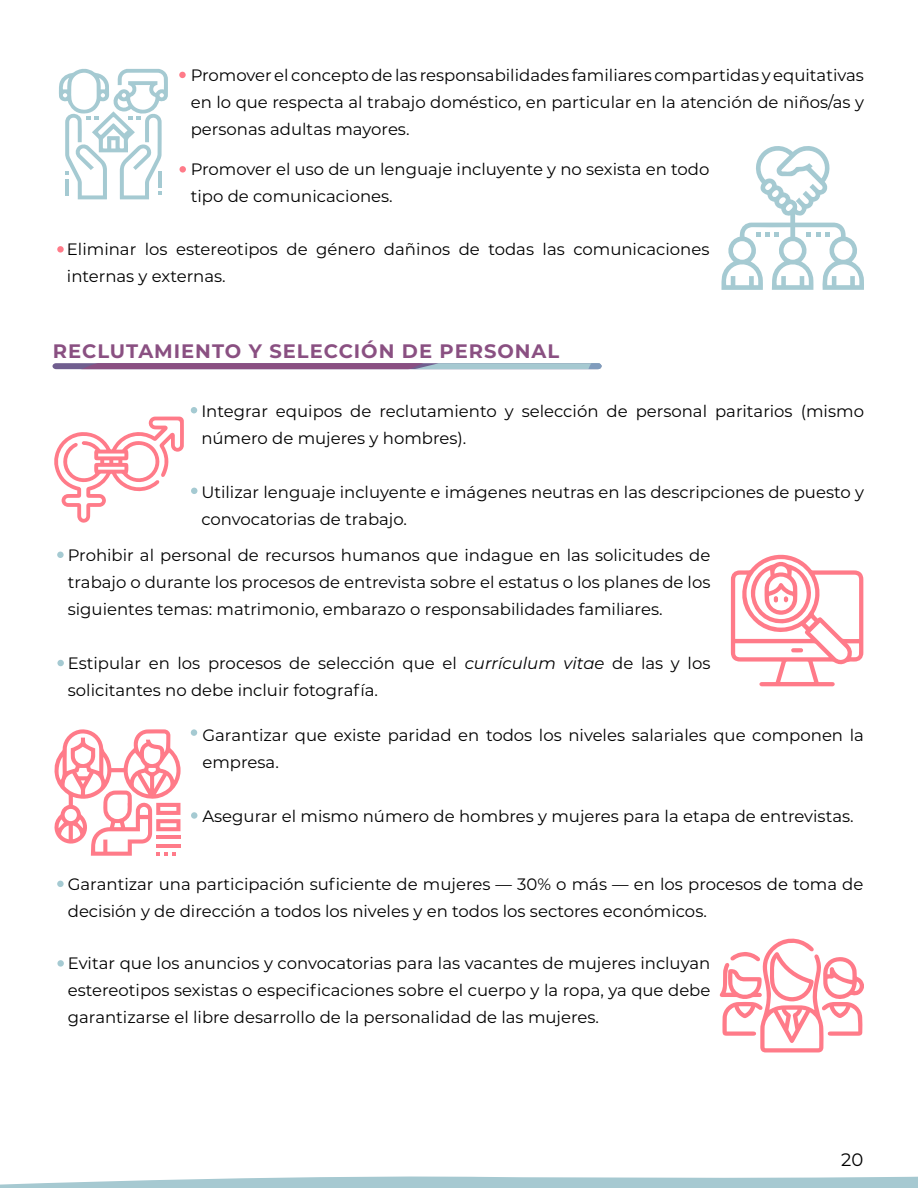
<style>
.page{position:relative;width:918px;height:1188px;background:#fff}
.page>*{position:absolute;margin:0;border:0;box-sizing:border-box;transform-origin:0 0}
.t1{font:700 19.5px "Montserrat";letter-spacing:.05em;color:#8a5082}
.t2{font:18px "Montserrat";color:#000}
.t3{font:16.5px/27px "Montserrat";color:#000}
.s1{font-style:italic}
</style>
<div class="page">
<svg style="left:0;top:1176px;width:918px;height:12px"></svg>
<div style="left:179px;top:72px;width:7px;height:6px;background:#ff7b89;border-radius:50%"></div>
<svg style="left:191px;top:407px;width:6px;height:6px"></svg>
<div style="left:191px;top:729px;width:6px;height:7px;background:#a5cad2;border-radius:50%"></div>
<div style="left:57px;top:552px;width:7px;height:6px;background:#a5cad2;border-radius:50%"></div>
<div style="left:57px;top:881px;width:7px;height:6px;background:#a5cad2;border-radius:50%"></div>
<div style="left:180px;top:166px;width:6px;height:7px;background:#ff7b89;border-radius:50%"></div>
<svg style="left:191px;top:488px;width:6px;height:6px"></svg>
<div style="left:191px;top:812px;width:6px;height:7px;background:#a5cad2;border-radius:50%"></div>
<div style="left:57px;top:660px;width:7px;height:6px;background:#a5cad2;border-radius:50%"></div>
<div style="left:57px;top:960px;width:7px;height:7px;background:#a5cad2;border-radius:50%"></div>
<div style="left:57px;top:246px;width:7px;height:7px;background:#ff7b89;border-radius:50%"></div>
<svg style="left:721px;top:146px;width:143px;height:144px"></svg>
<svg style="left:59px;top:69px;width:109px;height:130px"></svg>
<svg style="left:52px;top:363px;width:550px;height:6px;background:#90779c"></svg>
<svg style="left:54px;top:417px;width:130px;height:106px"></svg>
<svg style="left:731px;top:554px;width:132px;height:132px"></svg>
<svg style="left:54px;top:729px;width:127px;height:127px"></svg>
<svg style="left:719px;top:938px;width:145px;height:114px"></svg>
<p class="t3" style="left:191px;top:61px;width:675px;text-align:justify">Promover el concepto de las responsabilidades familiares compartidas y equitativas en lo que respecta al trabajo doméstico, en particular en la atención de niños/as y personas adultas mayores.</p>
<p class="t3" style="left:191px;top:155px;width:520px">Promover el uso de un lenguaje incluyente y no sexista en todo tipo de comunicaciones.</p>
<p class="t3" style="left:67px;top:235px;width:644px">Eliminar los estereotipos de género dañinos de todas las comunicaciones internas y externas.</p>
<p class="t1" style="left:53px;top:337px;width:508px">RECLUTAMIENTO Y SELECCIÓN DE PERSONAL</p>
<p class="t3" style="left:201px;top:397px;width:664px">Integrar equipos de reclutamiento y selección de personal paritarios (mismo número de mujeres y hombres).</p>
<p class="t3" style="left:201px;top:478px;width:664px">Utilizar lenguaje incluyente e imágenes neutras en las descripciones de puesto y convocatorias de trabajo.</p>
<p class="t3" style="left:68px;top:541px;width:644px;text-align:justify">Prohibir al personal de recursos humanos que indague en las solicitudes de trabajo o durante los procesos de entrevista sobre el estatus o los planes de los siguientes temas: matrimonio, embarazo o responsabilidades familiares.</p>
<p class="t3" style="left:68px;top:649px;width:644px">Estipular en los procesos de selección que el <span class="s1">currículum vitae</span> de las y los solicitantes no debe incluir fotografía.</p>
<p class="t3" style="left:203px;top:721px;width:663px">Garantizar que existe paridad en todos los niveles salariales que componen la empresa.</p>
<p class="t3" style="left:203px;top:802px;width:653px">Asegurar el mismo número de hombres y mujeres para la etapa de entrevistas.</p>
<p class="t3" style="left:68px;top:870px;width:797px">Garantizar una participación suficiente de mujeres — 30% o más — en los procesos de toma de decisión y de dirección a todos los niveles y en todos los sectores económicos.</p>
<p class="t3" style="left:68px;top:949px;width:644px;text-align:justify">Evitar que los anuncios y convocatorias para las vacantes de mujeres incluyan estereotipos sexistas o especificaciones sobre el cuerpo y la ropa, ya que debe garantizarse el libre desarrollo de la personalidad de las mujeres.</p>
<p class="t2" style="left:841px;top:1148px;width:24px">20</p>
</div>
